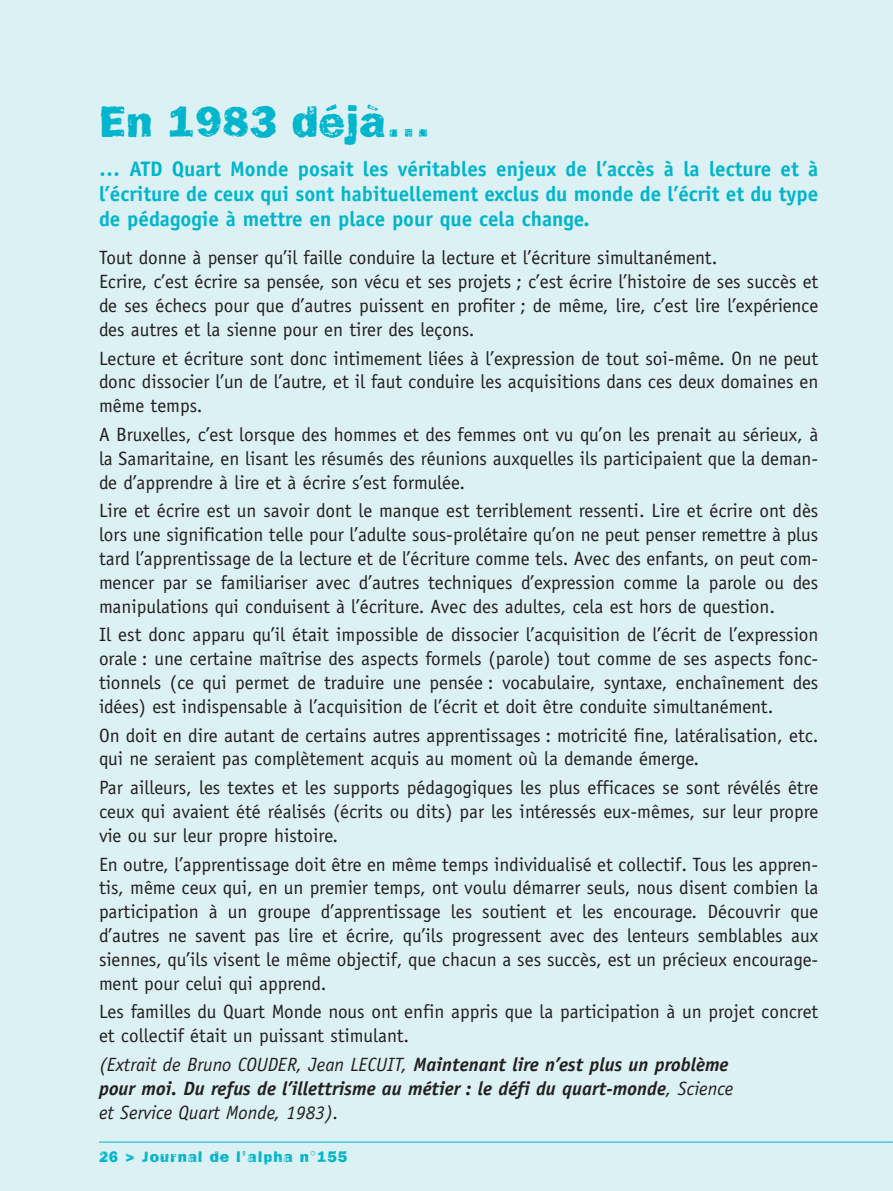
<style>
.page{position:relative;width:893px;height:1191px;background:#dcf1f4}
.page>*{position:absolute;margin:0;border:0;box-sizing:border-box;transform-origin:0 0}
.t1{font:45.5px "Frankie";color:#00b5cc}
.t2{font:700 21px/24.7px "Officina Sans";color:#00b5cc;text-align:justify}
.t3{font:19.25px/23.8px "Officina Sans";color:#231f20;text-align:justify}
.t4{font:italic 700 19.25px/23.8px "Officina Sans";color:#231f20}
.t5{font:15.75px "Frankie";letter-spacing:.06em;color:#00b5cc}
.s1{font-weight:400}
</style>
<div class="page">
<hr style="left:99px;top:1141px;width:794px;height:1px;background:#00b5cc">
<h1 class="t1" style="left:99px;top:106px;width:334px">En 1983 déjà…</h1>
<p class="t2" style="left:99px;top:159px;width:721px">… ATD Quart Monde posait les véritables enjeux de l’accès à la lecture et à l’écriture de ceux qui sont habituellement exclus du monde de l’écrit et du type de pédagogie à mettre en place pour que cela change.</p>
<p class="t3" style="left:99px;top:248px;width:721px;text-align:left">Tout donne à penser qu’il faille conduire la lecture et l’écriture simultanément.<br>Ecrire, c’est écrire sa pensée, son vécu et ses projets ; c’est écrire l’histoire de ses succès et de ses échecs pour que d’autres puissent en profiter ; de même, lire, c’est lire l’expérience des autres et la sienne pour en tirer des leçons.</p>
<p class="t3" style="left:99px;top:348px;width:721px">Lecture et écriture sont donc intimement liées à l’expression de tout soi-même. On ne peut donc dissocier l’un de l’autre, et il faut conduire les acquisitions dans ces deux domaines en même temps.</p>
<p class="t3" style="left:99px;top:424px;width:721px">A Bruxelles, c’est lorsque des hommes et des femmes ont vu qu’on les prenait au sérieux, à la Samaritaine, en lisant les résumés des réunions auxquelles ils participaient que la deman&shy;de d’apprendre à lire et à écrire s’est formulée.</p>
<p class="t3" style="left:99px;top:500px;width:721px">Lire et écrire est un savoir dont le manque est terriblement ressenti. Lire et écrire ont dès lors une signification telle pour l’adulte sous-prolétaire qu’on ne peut penser remettre à plus tard l’apprentissage de la lecture et de l’écriture comme tels. Avec des enfants, on peut com&shy;mencer par se familiariser avec d’autres techniques d’expression comme la parole ou des manipulations qui conduisent à l’écriture. Avec des adultes, cela est hors de question.</p>
<p class="t3" style="left:99px;top:624px;width:721px">Il est donc apparu qu’il était impossible de dissocier l’acquisition de l’écrit de l’expression orale : une certaine maîtrise des aspects formels (parole) tout comme de ses aspects fonc&shy;tionnels (ce qui permet de traduire une pensée : vocabulaire, syntaxe, enchaînement des idées) est indispensable à l’acquisition de l’écrit et doit être conduite simultanément.</p>
<p class="t3" style="left:99px;top:725px;width:721px">On doit en dire autant de certains autres apprentissages : motricité fine, latéralisation, etc. qui ne seraient pas complètement acquis au moment où la demande émerge.</p>
<p class="t3" style="left:99px;top:777px;width:721px">Par ailleurs, les textes et les supports pédagogiques les plus efficaces se sont révélés être ceux qui avaient été réalisés (écrits ou dits) par les intéressés eux-mêmes, sur leur propre vie ou sur leur propre histoire.</p>
<p class="t3" style="left:99px;top:853px;width:721px">En outre, l’apprentissage doit être en même temps individualisé et collectif. Tous les appren&shy;tis, même ceux qui, en un premier temps, ont voulu démarrer seuls, nous disent combien la participation à un groupe d’apprentissage les soutient et les encourage. Découvrir que d’autres ne savent pas lire et écrire, qu’ils progressent avec des lenteurs semblables aux siennes, qu’ils visent le même objectif, que chacun a ses succès, est un précieux encourage&shy;ment pour celui qui apprend.</p>
<p class="t3" style="left:99px;top:1001px;width:721px">Les familles du Quart Monde nous ont enfin appris que la participation à un projet concret et collectif était un puissant stimulant.</p>
<p class="t4" style="left:99px;top:1054px;width:636px"><span class="s1">(Extrait de Bruno COUDER, Jean LECUIT,</span> Maintenant lire n’est plus un problème pour moi. Du refus de l’illettrisme au métier : le défi du quart-monde<span class="s1">, Science et Service Quart Monde, 1983).</span></p>
<p class="t5" style="left:99px;top:1151px;width:250px">26 &gt; Journal de l’alpha n°155</p>
</div>
